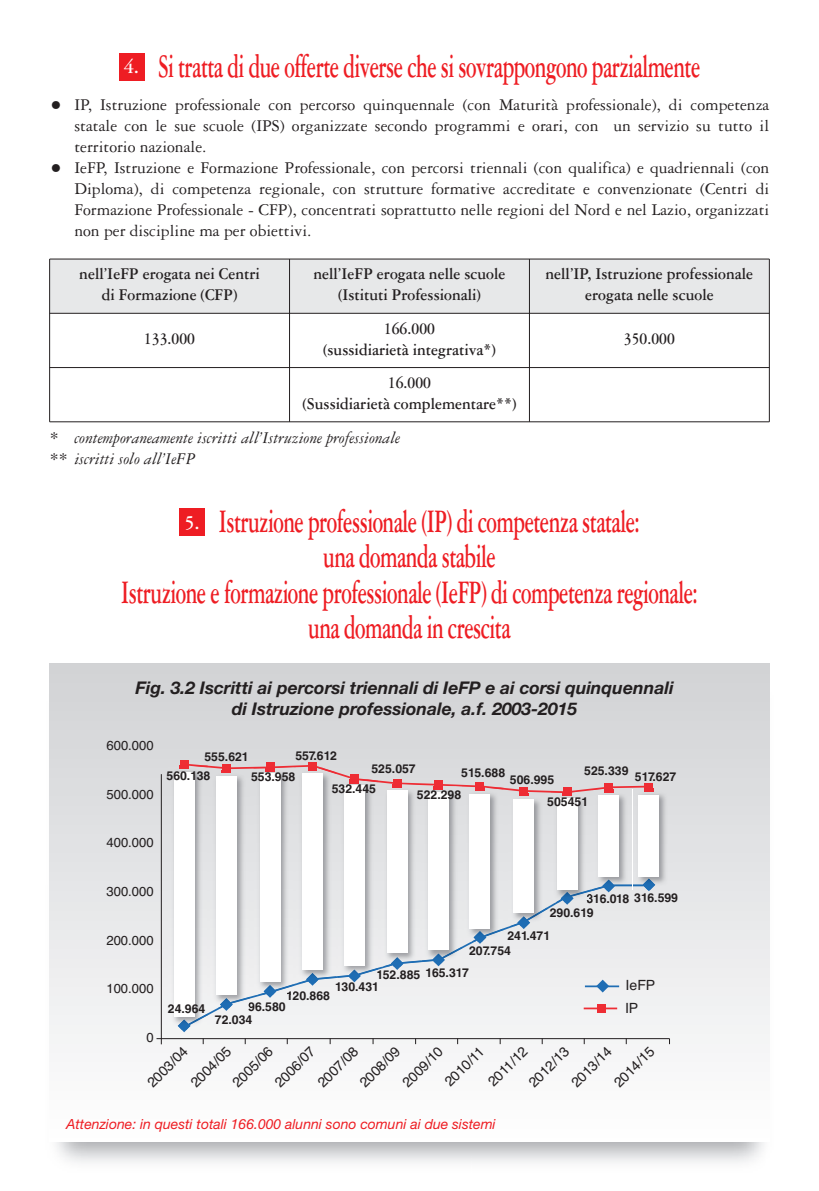
<style>
.page{position:relative;width:819px;height:1191px;background:#fff}
.page>*{position:absolute;margin:0;border:0;box-sizing:border-box;transform-origin:0 0}
.t1{font:700 35px "Garamond Three";letter-spacing:-.025em;color:#ee1d23;scale:.6 1}
.t2{font:700 21px "Garamond Three";color:#fff}
.t3{font:17.5px/21px "Garamond Three";color:#231f20;text-align:justify}
.t4{font:700 17.5px/21px "Garamond Three";color:#231f20;text-align:center;scale:.9 1}
.t5{font:italic 700 17.5px/21px "Helvetica Neue";color:#231f20;text-align:center}
.t6{font:italic 17.5px/21px "Garamond Three";color:#231f20}
.t7{font:14px/22.2px "Helvetica";color:#231f20}
.t8{font:italic 14px "Helvetica Neue";color:#ee1d23}
.t9{font:13.12px "Helvetica";color:#231f20}
.t10{font:700 12.25px "Helvetica LT Std";color:#231f20}
.s1{font-size:26.25px}
</style>
<div class="page">
<div style="left:119px;top:53px;width:25px;height:27px;background:#ee1d23"></div>
<div style="left:179px;top:509px;width:26px;height:27px;background:#ee1d23"></div>
<div style="left:50px;top:259px;width:239px;height:54px;background:#e7e8e9"></div>
<div style="left:289px;top:259px;width:240px;height:54px;background:#e7e8e9"></div>
<div style="left:529px;top:259px;width:240px;height:54px;background:#e7e8e9"></div>
<hr style="left:49px;top:259px;width:1px;height:163px;background:#231f20">
<hr style="left:289px;top:259px;width:1px;height:163px;background:#231f20">
<hr style="left:529px;top:259px;width:1px;height:163px;background:#231f20">
<hr style="left:769px;top:259px;width:1px;height:163px;background:#231f20">
<hr style="left:50px;top:259px;width:719px;height:1px;background:#231f20">
<hr style="left:50px;top:313px;width:719px;height:1px;background:#231f20">
<hr style="left:50px;top:367px;width:719px;height:1px;background:#231f20">
<hr style="left:50px;top:421px;width:719px;height:1px;background:#231f20">
<div style="left:50px;top:663px;width:719px;height:478px;background:linear-gradient(to bottom,#d0d2d4,#fdfdfe)"></div>
<div style="left:208px;top:883px;width:444px;height:145px;background:#efeff0"></div>
<div style="left:180px;top:760px;width:9px;height:9px;background:#ee2d34"></div>
<div style="left:308px;top:761px;width:9px;height:9px;background:#dadbdd"></div>
<hr style="left:161px;top:774px;width:1px;height:270px;background:#231f20">
<hr style="left:156px;top:1038px;width:513px;height:1px;background:#231f20">
<hr style="left:585px;top:985px;width:34px;height:2px;background:#206eb4">
<svg style="left:596px;top:979px;width:13px;height:13px"></svg>
<div style="left:596px;top:1003px;width:9px;height:9px;background:#ee2d34"></div>
<hr style="left:583px;top:1007px;width:34px;height:2px;background:#ee2d34">
<img style="left:167px;top:765px;width:41px;height:265px">
<img style="left:188px;top:1013px;width:20px;height:12px">
<svg style="left:178px;top:1019px;width:12px;height:13px"></svg>
<div style="left:174px;top:772px;width:20px;height:244px;background:#fff"></div>
<img style="left:210px;top:795px;width:40px;height:213px">
<img style="left:230px;top:996px;width:20px;height:7px">
<svg style="left:248px;top:1002px;width:2px;height:6px"></svg>
<svg style="left:217px;top:998px;width:16px;height:13px"></svg>
<div style="left:216px;top:776px;width:20px;height:218px;background:#fff"></div>
<img style="left:253px;top:795px;width:40px;height:199px">
<img style="left:275px;top:984px;width:18px;height:7px">
<svg style="left:287px;top:991px;width:6px;height:3px"></svg>
<svg style="left:257px;top:985px;width:19px;height:12px"></svg>
<div style="left:260px;top:773px;width:20px;height:208px;background:#fff"></div>
<img style="left:296px;top:795px;width:40px;height:188px">
<img style="left:319px;top:976px;width:17px;height:3px">
<svg style="left:297px;top:973px;width:22px;height:12px"></svg>
<div style="left:302px;top:774px;width:21px;height:196px;background:#fff"></div>
<img style="left:361px;top:976px;width:17px;height:3px">
<img style="left:338px;top:795px;width:40px;height:181px">
<img style="left:358px;top:967px;width:20px;height:8px">
<svg style="left:338px;top:969px;width:23px;height:13px"></svg>
<div style="left:344px;top:785px;width:20px;height:181px;background:#fff"></div>
<img style="left:380px;top:795px;width:41px;height:171px">
<svg style="left:377px;top:957px;width:26px;height:17px"></svg>
<div style="left:387px;top:790px;width:20px;height:163px;background:#fff"></div>
<img style="left:445px;top:960px;width:17px;height:3px">
<img style="left:422px;top:795px;width:40px;height:165px">
<img style="left:442px;top:946px;width:20px;height:12px">
<svg style="left:422px;top:953px;width:23px;height:13px"></svg>
<div style="left:428px;top:792px;width:20px;height:158px;background:#fff"></div>
<img style="left:463px;top:795px;width:40px;height:146px">
<img style="left:484px;top:928px;width:19px;height:8px">
<svg style="left:471px;top:931px;width:15px;height:12px"></svg>
<div style="left:469px;top:793px;width:21px;height:135px;background:#fff"></div>
<img style="left:507px;top:795px;width:40px;height:131px">
<img style="left:526px;top:907px;width:21px;height:13px">
<svg style="left:509px;top:916px;width:21px;height:13px"></svg>
<div style="left:513px;top:799px;width:21px;height:114px;background:#fff"></div>
<img style="left:550px;top:795px;width:40px;height:107px">
<img style="left:570px;top:889px;width:16px;height:7px">
<svg style="left:555px;top:892px;width:18px;height:12px"></svg>
<div style="left:557px;top:798px;width:20px;height:91px;background:#fff"></div>
<img style="left:592px;top:788px;width:80px;height:102px">
<div style="left:598px;top:795px;width:21px;height:82px;background:#fff"></div>
<svg style="left:180px;top:762px;width:473px;height:33px;background:#e0cccf"></svg>
<img style="left:632px;top:789px;width:1px;height:95px">
<svg style="left:586px;top:878px;width:69px;height:24px;background:#c1cdda"></svg>
<div style="left:638px;top:794px;width:21px;height:82px;background:#fff"></div>
<h1 class="t1" style="left:158px;top:54px;width:905px">Si tratta di due offerte diverse che si sovrappongono parzialmente</h1>
<p class="t3" style="left:74px;top:96px;width:696px;text-indent:-25px"><span class="s1">•</span> IP, Istruzione professionale con percorso quinquennale (con Maturità professionale), di competenza statale con le sue scuole (IPS) organizzate secondo programmi e orari, con un servizio su tutto il territorio nazionale.</p>
<p class="t3" style="left:74px;top:159px;width:696px;text-indent:-25px"><span class="s1">•</span> IeFP, Istruzione e Formazione Professionale, con percorsi triennali (con qualifica) e quadriennali (con Diploma), di competenza regionale, con strutture formative accreditate e convenzionate (Centri di Formazione Professionale - CFP), concentrati soprattutto nelle regioni del Nord e nel Lazio, organizzati non per discipline ma per obiettivi.</p>
<p class="t2" style="left:124px;top:60px;width:17px">4.</p>
<p class="t4" style="left:79px;top:265px;width:202px">nell’IeFP erogata nei Centri di Formazione (CFP)</p>
<p class="t4" style="left:313px;top:265px;width:215px">nell’IeFP erogata nelle scuole (Istituti Professionali)</p>
<p class="t4" style="left:545px;top:265px;width:232px">nell’IP, Istruzione professionale erogata nelle scuole</p>
<p class="t4" style="left:144px;top:330px;width:58px">133.000</p>
<p class="t4" style="left:323px;top:319px;width:193px">166.000<br>(sussidiarietà integrativa*)</p>
<p class="t4" style="left:623px;top:330px;width:58px">350.000</p>
<p class="t4" style="left:302px;top:374px;width:239px">16.000<br>(Sussidiarietà complementare**)</p>
<p class="t6" style="left:50px;top:428px;width:352px">* contemporaneamente iscritti all’Istruzione professionale ** iscritti solo all’IeFP</p>
<h1 class="t1" style="left:219px;top:510px;width:703px">Istruzione professionale (IP) di competenza statale:</h1>
<h1 class="t1" style="left:323px;top:545px;width:289px">una domanda stabile</h1>
<h1 class="t1" style="left:121px;top:580px;width:962px">Istruzione e formazione professionale (IeFP) di competenza regionale:</h1>
<h1 class="t1" style="left:308px;top:615px;width:339px">una domanda in crescita</h1>
<p class="t2" style="left:184px;top:515px;width:17px">5.</p>
<p class="t5" style="left:135px;top:679px;width:539px">Fig. 3.2 Iscritti ai percorsi triennali di IeFP e ai corsi quinquennali di Istruzione professionale, a.f. 2003-2015</p>
<p class="t9" style="left:106px;top:737px;width:49px">600.000</p>
<p class="t9" style="left:106px;top:786px;width:49px">500.000</p>
<p class="t9" style="left:106px;top:835px;width:49px">400.000</p>
<p class="t9" style="left:106px;top:884px;width:49px">300.000</p>
<p class="t9" style="left:106px;top:932px;width:49px">200.000</p>
<p class="t9" style="left:106px;top:981px;width:49px">100.000</p>
<p class="t9" style="left:146px;top:1030px;width:9px">0</p>
<p class="t10" style="left:204px;top:752px;width:46px">555.621</p>
<p class="t10" style="left:295px;top:751px;width:43px">557.612</p>
<p class="t10" style="left:166px;top:771px;width:45px">560.138</p>
<p class="t10" style="left:251px;top:772px;width:46px">553.958</p>
<p class="t10" style="left:371px;top:764px;width:46px">525.057</p>
<p class="t10" style="left:461px;top:768px;width:45px">515.688</p>
<p class="t10" style="left:584px;top:766px;width:46px">525.339</p>
<p class="t10" style="left:634px;top:772px;width:43px">517.627</p>
<p class="t10" style="left:510px;top:775px;width:46px">506.995</p>
<p class="t10" style="left:332px;top:784px;width:46px">532.445</p>
<p class="t10" style="left:417px;top:790px;width:46px">522.298</p>
<p class="t10" style="left:547px;top:797px;width:42px">505451</p>
<p class="t10" style="left:586px;top:893px;width:93px">316.018 316.599</p>
<p class="t10" style="left:549px;top:908px;width:45px">290.619</p>
<p class="t10" style="left:507px;top:931px;width:44px">241.471</p>
<p class="t10" style="left:469px;top:946px;width:43px">207.754</p>
<p class="t10" style="left:168px;top:1004px;width:39px">24.964</p>
<p class="t10" style="left:376px;top:969px;width:94px">152.885 165.317</p>
<p class="t10" style="left:335px;top:982px;width:45px">130.431</p>
<p class="t10" style="left:286px;top:991px;width:45px">120.868</p>
<p class="t10" style="left:248px;top:1002px;width:39px">96.580</p>
<p class="t10" style="left:215px;top:1015px;width:39px">72.034</p>
<p class="t7" style="left:625px;top:974px;width:32px">IeFP<br>IP</p>
<p class="t7" style="left:142px;top:1076px;width:52px;rotate:-45deg">2003/04</p>
<p class="t7" style="left:185px;top:1076px;width:52px;rotate:-45deg">2004/05</p>
<p class="t7" style="left:227px;top:1076px;width:52px;rotate:-45deg">2005/06</p>
<p class="t7" style="left:269px;top:1076px;width:52px;rotate:-45deg">2006/07</p>
<p class="t7" style="left:312px;top:1076px;width:52px;rotate:-45deg">2007/08</p>
<p class="t7" style="left:354px;top:1076px;width:52px;rotate:-45deg">2008/09</p>
<p class="t7" style="left:397px;top:1076px;width:52px;rotate:-45deg">2009/10</p>
<p class="t7" style="left:439px;top:1076px;width:51px;rotate:-45deg">2010/11</p>
<p class="t7" style="left:482px;top:1076px;width:51px;rotate:-45deg">2011/12</p>
<p class="t7" style="left:523px;top:1076px;width:52px;rotate:-45deg">2012/13</p>
<p class="t7" style="left:565px;top:1076px;width:52px;rotate:-45deg">2013/14</p>
<p class="t7" style="left:608px;top:1076px;width:52px;rotate:-45deg">2014/15</p>
<p class="t8" style="left:66px;top:1118px;width:431px">Attenzione: in questi totali 166.000 alunni sono comuni ai due sistemi</p>
</div>
